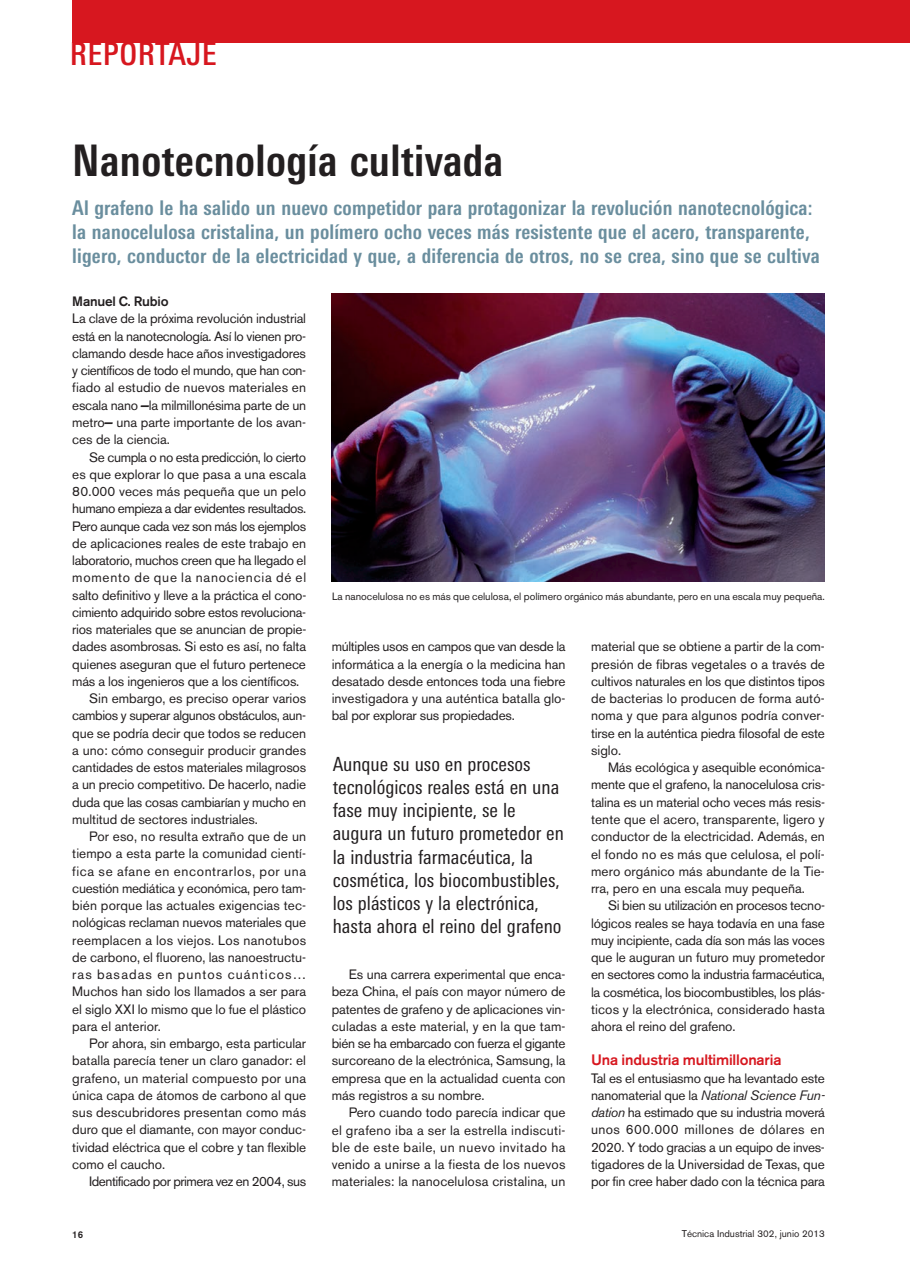
<style>
.page{position:relative;width:910px;height:1280px;background:#fff}
.page>*{position:absolute;margin:0;border:0;box-sizing:border-box;transform-origin:0 0}
.t1{font:700 condensed 43.5px "LT Univers";letter-spacing:.01em;color:#231f20}
.t2{font:500 condensed 31.5px "LT Univers";letter-spacing:.015em;color:#d7171f}
.t3{font:700 condensed 20.25px/24px "LT Univers";letter-spacing:.01em;color:#6a8e9e}
.t4{font:condensed 19.5px/23.2px "LT Univers";color:#231f20}
.t5{font:500 15px "Akzidenz Grotesk BE";letter-spacing:-.01em;color:#d7171f}
.t6{font:13.5px/17.2px "Akzidenz Grotesk BE";letter-spacing:-.005em;color:#231f20;text-align:justify}
.t7{font:13.5px "Akzidenz Grotesk BE";letter-spacing:-.035em;color:#231f20}
.t8{font:13.5px "Akzidenz Grotesk BE";letter-spacing:-.025em;color:#231f20}
.t9{font:13.5px "Akzidenz Grotesk BE";letter-spacing:-.03em;color:#231f20}
.t10{font:13.5px "Akzidenz Grotesk BE";letter-spacing:.02em;color:#231f20}
.t11{font:13.5px "Akzidenz Grotesk BE";letter-spacing:.015em;color:#231f20}
.t12{font:13.5px "Akzidenz Grotesk BE";letter-spacing:.045em;color:#231f20}
.t13{font:13.5px "Akzidenz Grotesk BE";letter-spacing:.055em;color:#231f20}
.t14{font:13.5px "Akzidenz Grotesk BE";letter-spacing:.08em;color:#231f20}
.t15{font:500 13.5px "Akzidenz Grotesk BE";letter-spacing:-.015em;color:#231f20}
.t16{font:10.5px "Akzidenz Grotesk BE";letter-spacing:-.005em;color:#231f20}
.t17{font:9.75px "Akzidenz Grotesk BE";color:#231f20}
.t18{font:500 9.75px "Akzidenz Grotesk BE";color:#231f20}
.s1{font-family:"Menlo";font-weight:700;font-style:italic}
.s2{font-style:italic}
</style>
<div class="page">
<div style="left:72px;top:0;width:838px;height:43px;background:#d7171f"></div>
<img style="left:332px;top:294px;width:493px;height:288px">
<h2 class="t2" style="left:70px;top:35px;width:148px">REPORTAJE</h2>
<h1 class="t1" style="left:72px;top:134px;width:432px">Nanotecnología cultivada</h1>
<p class="t3" style="left:72px;top:196px;width:749px">Al grafeno le ha salido un nuevo competidor para protagonizar la revolución nanotecnológica: la nanocelulosa cristalina, un polímero ocho veces más resistente que el acero, transparente, ligero, conductor de la electricidad y que, a diferencia de otros, no se crea, sino que se cultiva</p>
<p class="t15" style="left:72px;top:293px;width:98px">Manuel C. Rubio</p>
<p class="t6" style="left:72px;top:310px;width:235px">La clave de la próxima revolución industrial está en la nanotecnología. Así lo vienen pro&shy;clamando desde hace años investigadores y científicos de todo el mundo, que han con&shy;fiado al estudio de nuevos materiales en escala nano <span class="s1">–</span>la milmillonésima parte de un metro<span class="s1">‒</span> una parte importante de los avan&shy;ces de la ciencia.</p>
<p class="t9" style="left:89px;top:449px;width:218px">Se cumpla o no esta predicción, lo cierto</p>
<p class="t6" style="left:72px;top:465px;width:235px">es que explorar lo que pasa a una escala</p>
<p class="t6" style="left:72px;top:483px;width:235px">80.000 veces más pequeña que un pelo</p>
<p class="t7" style="left:72px;top:500px;width:235px">humano empieza a dar evidentes resultados.</p>
<p class="t7" style="left:72px;top:518px;width:235px">Pero aunque cada vez son más los ejemplos</p>
<p class="t6" style="left:72px;top:534px;width:235px">de aplicaciones reales de este trabajo en</p>
<p class="t8" style="left:72px;top:552px;width:235px">laboratorio, muchos creen que ha llegado el</p>
<p class="t13" style="left:72px;top:569px;width:235px">momento de que la nanociencia dé el</p>
<p class="t6" style="left:72px;top:586px;width:236px">salto definitivo y lleve a la práctica el cono-</p>
<p class="t8" style="left:72px;top:604px;width:235px">cimiento adquirido sobre estos revoluciona-</p>
<p class="t6" style="left:72px;top:621px;width:236px">rios materiales que se anuncian de propie-</p>
<p class="t6" style="left:72px;top:638px;width:235px">dades asombrosas. Si esto es así, no falta</p>
<p class="t6" style="left:72px;top:655px;width:235px">quienes aseguran que el futuro pertenece</p>
<p class="t6" style="left:72px;top:672px;width:229px">más a los ingenieros que a los científicos.</p>
<p class="t6" style="left:89px;top:690px;width:218px">Sin embargo, es preciso operar varios</p>
<p class="t9" style="left:72px;top:707px;width:235px">cambios y superar algunos obstáculos, aun-</p>
<p class="t6" style="left:72px;top:724px;width:235px">que se podría decir que todos se reducen</p>
<p class="t6" style="left:72px;top:741px;width:235px">a uno: cómo conseguir producir grandes</p>
<p class="t6" style="left:72px;top:759px;width:235px">cantidades de estos materiales milagrosos</p>
<p class="t6" style="left:72px;top:776px;width:235px">a un precio competitivo. De hacerlo, nadie</p>
<p class="t6" style="left:72px;top:793px;width:235px">duda que las cosas cambiarían y mucho en</p>
<p class="t6" style="left:72px;top:810px;width:187px">multitud de sectores industriales.</p>
<p class="t6" style="left:89px;top:828px;width:218px">Por eso, no resulta extraño que de un</p>
<p class="t6" style="left:72px;top:845px;width:235px">tiempo a esta parte la comunidad cientí-</p>
<p class="t12" style="left:72px;top:863px;width:235px">fica se afane en encontrarlos, por una</p>
<p class="t6" style="left:72px;top:879px;width:235px">cuestión mediática y económica, pero tam-</p>
<p class="t6" style="left:72px;top:897px;width:235px">bién porque las actuales exigencias tec-</p>
<p class="t6" style="left:72px;top:914px;width:235px">nológicas reclaman nuevos materiales que</p>
<p class="t10" style="left:72px;top:932px;width:235px">reemplacen a los viejos. Los nanotubos</p>
<p class="t6" style="left:72px;top:948px;width:235px">de carbono, el fluoreno, las nanoestructu-</p>
<p class="t14" style="left:72px;top:966px;width:235px">ras basadas en puntos cuánticos…</p>
<p class="t6" style="left:72px;top:983px;width:235px">Muchos han sido los llamados a ser para</p>
<p class="t6" style="left:72px;top:1000px;width:235px">el siglo XXI lo mismo que lo fue el plástico</p>
<p class="t6" style="left:72px;top:1017px;width:90px">para el anterior.</p>
<p class="t6" style="left:89px;top:1035px;width:218px">Por ahora, sin embargo, esta particular</p>
<p class="t6" style="left:72px;top:1052px;width:235px">batalla parecía tener un claro ganador: el</p>
<p class="t11" style="left:72px;top:1070px;width:235px">grafeno, un material compuesto por una</p>
<p class="t6" style="left:72px;top:1086px;width:235px">única capa de átomos de carbono al que</p>
<p class="t6" style="left:72px;top:1104px;width:235px">sus descubridores presentan como más</p>
<p class="t6" style="left:72px;top:1121px;width:235px">duro que el diamante, con mayor conduc-</p>
<p class="t6" style="left:72px;top:1138px;width:235px">tividad eléctrica que el cobre y tan flexible</p>
<p class="t6" style="left:72px;top:1156px;width:94px">como el caucho.</p>
<p class="t7" style="left:89px;top:1173px;width:218px">Identificado por primera vez en 2004, sus</p>
<p class="t18" style="left:72px;top:1228px;width:13px">16</p>
<p class="t16" style="left:332px;top:590px;width:494px">La nanocelulosa no es más que celulosa, el polímero orgánico más abundante, pero en una escala muy pequeña.</p>
<p class="t6" style="left:332px;top:638px;width:235px">múltiples usos en campos que van desde la informática a la energía o la medicina han desatado desde entonces toda una fiebre investigadora y una auténtica batalla glo&shy;bal por explorar sus propiedades.</p>
<p class="t4" style="left:333px;top:752px;width:233px">Aunque su uso en procesos tecnológicos reales está en una fase muy incipiente, se le augura un futuro prometedor en la industria farmacéutica, la cosmética, los biocombustibles, los plásticos y la electrónica, hasta ahora el reino del grafeno</p>
<p class="t6" style="left:332px;top:966px;width:235px;text-indent:17px">Es una carrera experimental que enca&shy;beza China, el país con mayor número de patentes de grafeno y de aplicaciones vin&shy;culadas a este material, y en la que tam&shy;bién se ha embarcado con fuerza el gigante surcoreano de la electrónica, Samsung, la empresa que en la actualidad cuenta con más registros a su nombre.</p>
<p class="t6" style="left:332px;top:1104px;width:235px;text-indent:17px">Pero cuando todo parecía indicar que el grafeno iba a ser la estrella indiscuti&shy;ble de este baile, un nuevo invitado ha venido a unirse a la fiesta de los nuevos materiales: la nanocelulosa cristalina, un</p>
<p class="t6" style="left:591px;top:638px;width:235px">material que se obtiene a partir de la com&shy;presión de fibras vegetales o a través de cultivos naturales en los que distintos tipos de bacterias lo producen de forma autó&shy;noma y que para algunos podría conver&shy;tirse en la auténtica piedra filosofal de este siglo.</p>
<p class="t6" style="left:591px;top:759px;width:235px;text-indent:17px">Más ecológica y asequible económica&shy;mente que el grafeno, la nanocelulosa cris&shy;talina es un material ocho veces más resis&shy;tente que el acero, transparente, ligero y conductor de la electricidad. Además, en el fondo no es más que celulosa, el polí&shy;mero orgánico más abundante de la Tie&shy;rra, pero en una escala muy pequeña.</p>
<p class="t6" style="left:591px;top:897px;width:235px;text-indent:17px">Si bien su utilización en procesos tecno&shy;lógicos reales se haya todavía en una fase muy incipiente, cada día son más las voces que le auguran un futuro muy prometedor en sectores como la industria farmacéutica, la cosmética, los biocombustibles, los plás&shy;ticos y la electrónica, considerado hasta ahora el reino del grafeno.</p>
<p class="t5" style="left:591px;top:1051px;width:192px">Una industria multimillonaria</p>
<p class="t6" style="left:591px;top:1069px;width:235px">Tal es el entusiasmo que ha levantado este nanomaterial que la <span class="s2">National Science Fun&shy;dation</span> ha estimado que su industria moverá unos 600.000 millones de dólares en 2020. Y todo gracias a un equipo de inves&shy;tigadores de la Universidad de Texas, que por fin cree haber dado con la técnica para</p>
<p class="t17" style="left:682px;top:1228px;width:145px">Técnica Industrial 302, junio 2013</p>
</div>
